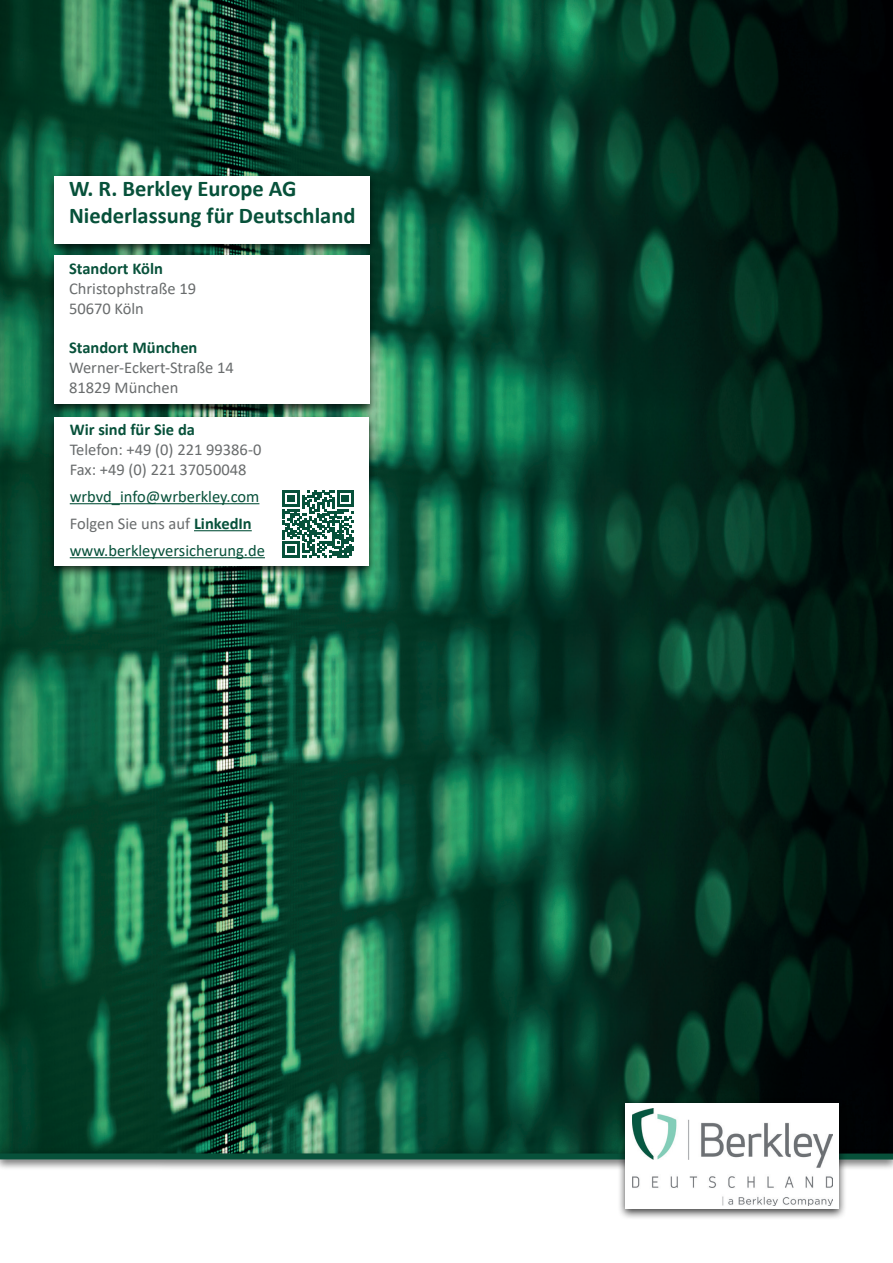
<style>
.page{position:relative;width:893px;height:1263px;background:#fff}
.page>*{position:absolute;margin:0;border:0;box-sizing:border-box;transform-origin:0 0}
.t1{font:700 22.5px/27px "Calibri";color:#07513a}
.t2{font:16.5px/19.8px "Calibri";color:#696c6d}
.t3{font:16.5px/27px "Calibri";color:#07513a}
.t4{font:700 16.5px "Calibri";color:#07513a}
.s1{color:#696c6d}
.s2{font-weight:700}
</style>
<div class="page">
<img style="left:0;top:0;width:893px;height:1148px">
<div style="left:0;top:1148px;width:893px;height:23px;background:#000001;opacity:.75"></div>
<div style="left:0;top:1153px;width:893px;height:6px;background:#07513a"></div>
<div style="left:617px;top:1099px;width:230px;height:121px;background:#000001;opacity:.75"></div>
<div style="left:625px;top:1104px;width:214px;height:105px;background:#fff"></div>
<img style="left:632px;top:1108px;width:200px;height:98px">
<div style="left:46px;top:172px;width:331px;height:84px;background:#000001;opacity:.75"></div>
<div style="left:54px;top:176px;width:315px;height:67px;background:#fff"></div>
<div style="left:46px;top:252px;width:331px;height:165px;background:#000001;opacity:.75"></div>
<div style="left:54px;top:255px;width:315px;height:149px;background:#fff"></div>
<div style="left:46px;top:413px;width:332px;height:165px;background:#000001;opacity:.75"></div>
<div style="left:55px;top:417px;width:314px;height:148px;background:#fff"></div>
<hr style="left:70px;top:503px;width:189px;height:1px;background:#07513a">
<hr style="left:194px;top:530px;width:58px;height:1px;background:#07513a">
<hr style="left:70px;top:557px;width:195px;height:1px;background:#07513a">
<svg style="left:282px;top:490px;width:72px;height:68px"></svg>
<h1 class="t1" style="left:69px;top:175px;width:288px">W. R. Berkley Europe AG<br>Niederlassung für Deutschland</h1>
<p class="t4" style="left:69px;top:257px;width:95px">Standort Köln</p>
<p class="t2" style="left:69px;top:278px;width:129px">Christophstraße 19<br>50670 Köln</p>
<p class="t4" style="left:69px;top:336px;width:130px">Standort München</p>
<p class="t2" style="left:69px;top:357px;width:166px">Werner-Eckert-Straße 14<br>81829 München</p>
<p class="t4" style="left:70px;top:418px;width:127px">Wir sind für Sie da</p>
<p class="t2" style="left:70px;top:439px;width:193px">Telefon: +49 (0) 221 99386-0<br>Fax: +49 (0) 221 37050048</p>
<p class="t3" style="left:70px;top:482px;width:197px">wrbvd_info@wrberkley.com<br><span class="s1">Folgen Sie uns auf</span> <span class="s2">LinkedIn </span>www.berkleyversicherung.de</p>
</div>
